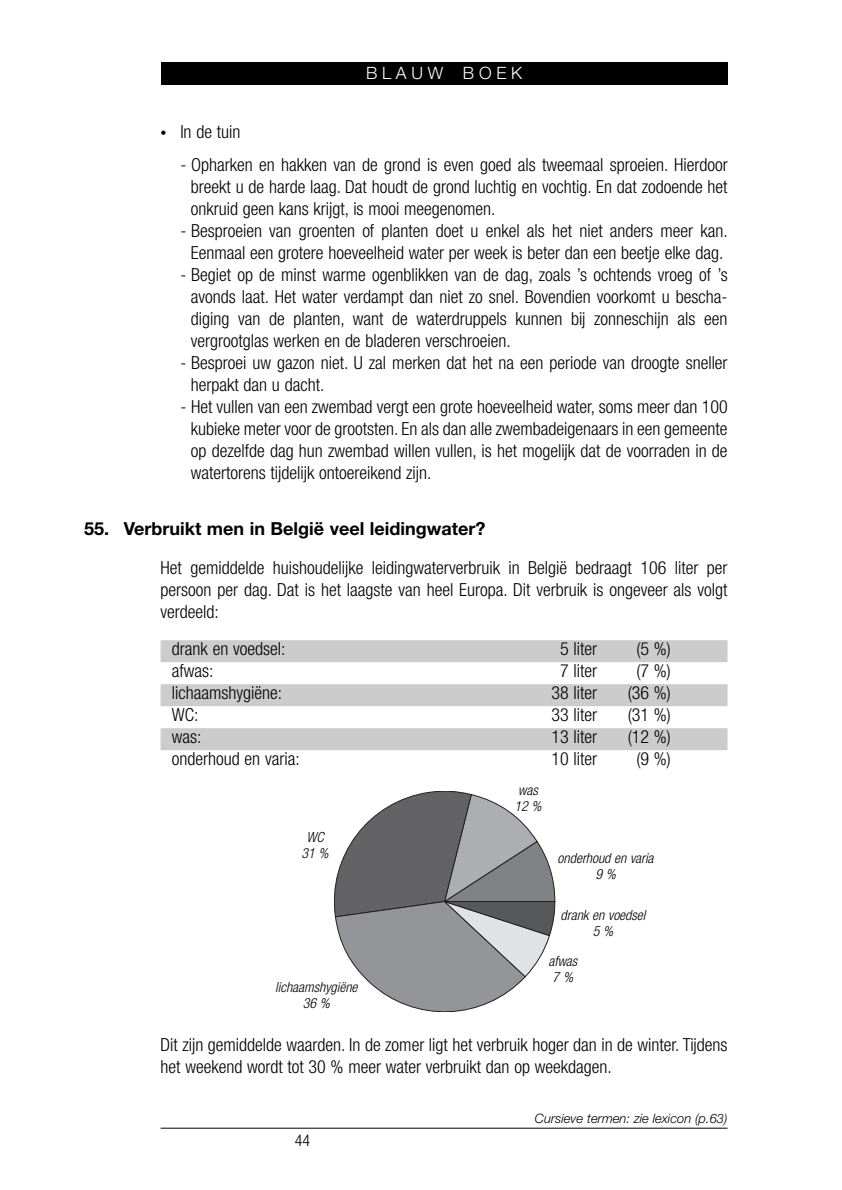
<style>
.page{position:relative;width:842px;height:1190px;background:#fff}
.page>*{position:absolute;margin:0;border:0;box-sizing:border-box;transform-origin:0 0}
.t1{font:300 condensed 18px/22px "Helvetica Neue";color:#000;text-align:justify}
.t2{font:700 18px "Helvetica Neue";color:#000}
.t3{font:300 17px "Helvetica Neue";letter-spacing:.28em;color:#fff}
.t4{font:300 condensed 16px "Helvetica Neue";color:#000}
.t5{font:italic 300 condensed 14px/16px "Helvetica Neue";color:#000;text-align:center}
.t6{font:italic 300 13px "Helvetica Neue";color:#000}
.s1{font-size:12px}
</style>
<div class="page">
<div style="left:161px;top:62px;width:567px;height:23px;background:#000"></div>
<hr style="left:161px;top:1128px;width:567px;height:1px;background:#000">
<div style="left:161px;top:640px;width:567px;height:22px;background:#ccc"></div>
<div style="left:161px;top:684px;width:567px;height:22px;background:#ccc"></div>
<div style="left:161px;top:728px;width:567px;height:22px;background:#ccc"></div>
<svg style="left:334px;top:791px;width:221px;height:221px"></svg>
<p class="t3" style="left:366px;top:66px;width:158px">BLAUW BOEK</p>
<p class="t1" style="left:161px;top:122px;width:81px"><span class="s1">•</span> In de tuin</p>
<p class="t1" style="left:191px;top:155px;width:538px;text-indent:-10px">- Opharken en hakken van de grond is even goed als tweemaal sproeien. Hierdoor breekt u de harde laag. Dat houdt de grond luchtig en vochtig. En dat zodoende het onkruid geen kans krijgt, is mooi meegenomen.</p>
<p class="t1" style="left:180px;top:221px;width:549px;text-align:center">- Besproeien van groenten of planten doet u enkel als het niet anders meer kan.<br>Eenmaal een grotere hoeveelheid water per week is beter dan een beetje elke dag.</p>
<p class="t1" style="left:191px;top:265px;width:538px;text-indent:-10px">- Begiet op de minst warme ogenblikken van de dag, zoals ’s ochtends vroeg of ’s avonds laat. Het water verdampt dan niet zo snel. Bovendien voorkomt u bescha&shy;diging van de planten, want de waterdruppels kunnen bij zonneschijn als een vergrootglas werken en de bladeren verschroeien.</p>
<p class="t1" style="left:191px;top:353px;width:538px;text-indent:-10px">- Besproei uw gazon niet. U zal merken dat het na een periode van droogte sneller herpakt dan u dacht.</p>
<p class="t1" style="left:191px;top:397px;width:538px;text-indent:-10px">- Het vullen van een zwembad vergt een grote hoeveelheid water, soms meer dan 100 kubieke meter voor de grootsten. En als dan alle zwembadeigenaars in een gemeente op dezelfde dag hun zwembad willen vullen, is het mogelijk dat de voorraden in de watertorens tijdelijk ontoereikend zijn.</p>
<p class="t2" style="left:84px;top:522px;width:403px">55. Verbruikt men in België veel leidingwater?</p>
<p class="t1" style="left:161px;top:558px;width:568px">Het gemiddelde huishoudelijke leidingwaterverbruik in België bedraagt 106 liter per persoon per dag. Dat is het laagste van heel Europa. Dit verbruik is ongeveer als volgt verdeeld:</p>
<p class="t1" style="left:172px;top:640px;width:115px">drank en voedsel:</p>
<p class="t1" style="left:560px;top:640px;width:39px">5 liter</p>
<p class="t1" style="left:636px;top:640px;width:36px">(5 %)</p>
<p class="t1" style="left:172px;top:662px;width:43px">afwas:</p>
<p class="t1" style="left:560px;top:662px;width:39px">7 liter</p>
<p class="t1" style="left:636px;top:662px;width:36px">(7 %)</p>
<p class="t1" style="left:172px;top:684px;width:112px">lichaamshygiëne:</p>
<p class="t1" style="left:551px;top:684px;width:47px">38 liter</p>
<p class="t1" style="left:628px;top:684px;width:45px">(36 %)</p>
<p class="t1" style="left:172px;top:706px;width:28px">WC:</p>
<p class="t1" style="left:552px;top:706px;width:47px">33 liter</p>
<p class="t1" style="left:628px;top:706px;width:45px">(31 %)</p>
<p class="t1" style="left:172px;top:728px;width:31px">was:</p>
<p class="t1" style="left:552px;top:728px;width:47px">13 liter</p>
<p class="t1" style="left:628px;top:728px;width:45px">(12 %)</p>
<p class="t1" style="left:172px;top:750px;width:129px">onderhoud en varia:</p>
<p class="t1" style="left:551px;top:750px;width:47px">10 liter</p>
<p class="t1" style="left:636px;top:750px;width:36px">(9 %)</p>
<p class="t5" style="left:302px;top:831px;width:31px">WC<br>31 %</p>
<p class="t5" style="left:275px;top:980px;width:87px">lichaamshygiëne<br>36 %</p>
<p class="t5" style="left:514px;top:783px;width:31px;text-align:left">was<br>12 %</p>
<p class="t5" style="left:558px;top:851px;width:100px">onderhoud en varia<br>9%</p>
<p class="t5" style="left:561px;top:909px;width:89px">drank en voedsel<br>5%</p>
<p class="t5" style="left:548px;top:954px;width:33px">afwas<br>7%</p>
<p class="t1" style="left:161px;top:1035px;width:568px">Dit zijn gemiddelde waarden. In de zomer ligt het verbruik hoger dan in de winter. Tijdens het weekend wordt tot 30 % meer water verbruikt dan op weekdagen.</p>
<p class="t4" style="left:295px;top:1135px;width:17px">44</p>
<p class="t6" style="left:535px;top:1114px;width:194px">Cursieve termen: zie lexicon (p.63)</p>
</div>
